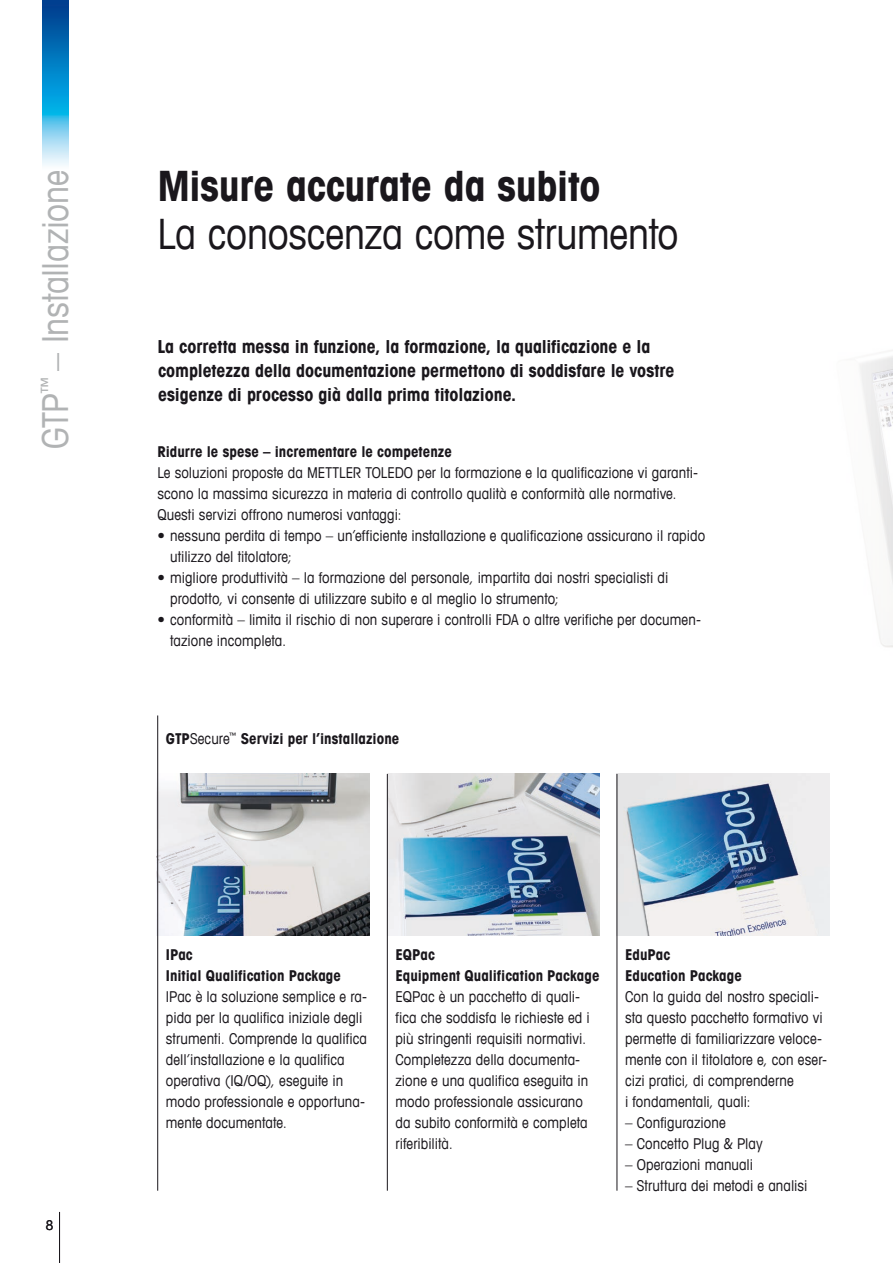
<style>
.page{position:relative;width:893px;height:1263px;background:#fff}
.page>*{position:absolute;margin:0;border:0;box-sizing:border-box;transform-origin:0 0}
._1_Title_Bold_28_32{font:condensed 42px/48px "Avant Garde Com";letter-spacing:-.005em;color:#1a171c}
.t1{font:condensed 36px "Avant Garde Com";letter-spacing:-.01em;color:#b1b3b4}
._10_Lead_with_bullet{font:700 condensed 18px/24px "Avant Garde Com";letter-spacing:-.005em;color:#1a171c}
._12_Running_Text_10{font:condensed 15px/21px "Avant Garde Com";letter-spacing:.005em;color:#1a171c}
._13_Running_Text_10{font:condensed 15px/21px "Avant Garde Com";letter-spacing:.005em;color:#1a171c}
._12_Running_Text_10-2{font:700 condensed 15px "Avant Garde Com";color:#1a171c}
._7_Subtitle_Bold_14{font:700 condensed 15px "Avant Garde Com";color:#1a171c}
.t2{font:condensed 13.5px "Avant Garde Com";color:#1a171c}
.s1{font-weight:700}
.s2{font-weight:400}
</style>
<div class="page">
<img style="left:43px;top:0;width:25px;height:166px">
<img style="left:388px;top:774px;width:212px;height:161px">
<img style="left:618px;top:774px;width:212px;height:161px">
<img style="left:158px;top:774px;width:212px;height:161px">
<img style="left:859px;top:356px;width:34px;height:291px">
<hr style="left:59px;top:1212px;width:1px;height:51px;background:#1a171c">
<hr style="left:387px;top:774px;width:1px;height:417px;background:#1a171c">
<hr style="left:157px;top:715px;width:1px;height:476px;background:#1a171c">
<hr style="left:617px;top:774px;width:1px;height:417px;background:#1a171c">
<p class="t1" style="left:33px;top:449px;width:281px;rotate:-90deg">GTP<sup>™</sup> – Installazione</p>
<p class="t2" style="left:46px;top:1217px;width:9px">8</p>
<p class="_1_Title_Bold_28_32" style="left:157px;top:160px;width:523px"><span class="s1">Misure accurate da subito<br></span>La conoscenza come strumento</p>
<p class="_10_Lead_with_bullet" style="left:157px;top:334px;width:519px">La corretta messa in funzione, la formazione, la qualificazione e la completezza della documentazione permettono di soddisfare le vostre esigenze di processo già dalla prima titolazione.</p>
<p class="_12_Running_Text_10-2" style="left:157px;top:442px;width:296px">Ridurre le spese – incrementare le competenze</p>
<p class="_12_Running_Text_10" style="left:157px;top:462px;width:542px">Le soluzioni proposte da METTLER TOLEDO per la formazione e la qualificazione vi garanti&shy;scono la massima sicurezza in materia di controllo qualità e conformità alle normative.<br>Questi servizi offrono numerosi vantaggi:</p>
<p class="_13_Running_Text_10" style="left:170px;top:525px;width:537px;text-indent:-13px">• nessuna perdita di tempo – un’efficiente installazione e qualificazione assicurano il rapido utilizzo del titolatore;</p>
<p class="_13_Running_Text_10" style="left:170px;top:567px;width:500px;text-indent:-13px">• migliore produttività – la formazione del personale, impartita dai nostri specialisti di prodotto, vi consente di utilizzare subito e al meglio lo strumento;</p>
<p class="_13_Running_Text_10" style="left:170px;top:609px;width:531px;text-indent:-13px">• conformità – limita il rischio di non superare i controlli FDA o altre verifiche per documen&shy;tazione incompleta.</p>
<p class="_7_Subtitle_Bold_14" style="left:166px;top:729px;width:235px">GTP<span class="s2">Secure</span><sup>™</sup> Servizi per l’installazione</p>
<p class="_12_Running_Text_10-2" style="left:166px;top:944px;width:28px">IPac</p>
<p class="_12_Running_Text_10-2" style="left:166px;top:965px;width:177px">Initial Qualification Package</p>
<p class="_12_Running_Text_10" style="left:166px;top:985px;width:203px">IPac è la soluzione semplice e ra&shy;pida per la qualifica iniziale degli strumenti. Comprende la qualifica dell’installazione e la qualifica operativa (IQ/OQ), eseguite in modo professionale e opportuna&shy;mente documentate.</p>
<p class="_12_Running_Text_10-2" style="left:395px;top:944px;width:41px">EQPac</p>
<p class="_12_Running_Text_10-2" style="left:395px;top:965px;width:206px">Equipment Qualification Package</p>
<p class="_12_Running_Text_10" style="left:395px;top:985px;width:196px">EQPac è un pacchetto di quali&shy;fica che soddisfa le richieste ed i più stringenti requisiti normativi.<br>Completezza della documenta&shy;zione e una qualifica eseguita in modo professionale assicurano da subito conformità e completa riferibilità.</p>
<p class="_12_Running_Text_10-2" style="left:625px;top:944px;width:47px">EduPac</p>
<p class="_12_Running_Text_10-2" style="left:625px;top:965px;width:118px">Education Package</p>
<p class="_12_Running_Text_10" style="left:625px;top:985px;width:203px">Con la guida del nostro speciali&shy;sta questo pacchetto formativo vi permette di familiarizzare veloce&shy;mente con il titolatore e, con eser&shy;cizi pratici, di comprenderne<br>i fondamentali, quali:</p>
<p class="_12_Running_Text_10" style="left:625px;top:1111px;width:102px">– Configurazione</p>
<p class="_12_Running_Text_10" style="left:625px;top:1132px;width:139px">– Concetto Plug &amp; Play</p>
<p class="_12_Running_Text_10" style="left:625px;top:1153px;width:130px">– Operazioni manuali</p>
<p class="_12_Running_Text_10" style="left:625px;top:1174px;width:184px">– Struttura dei metodi e analisi</p>
</div>
